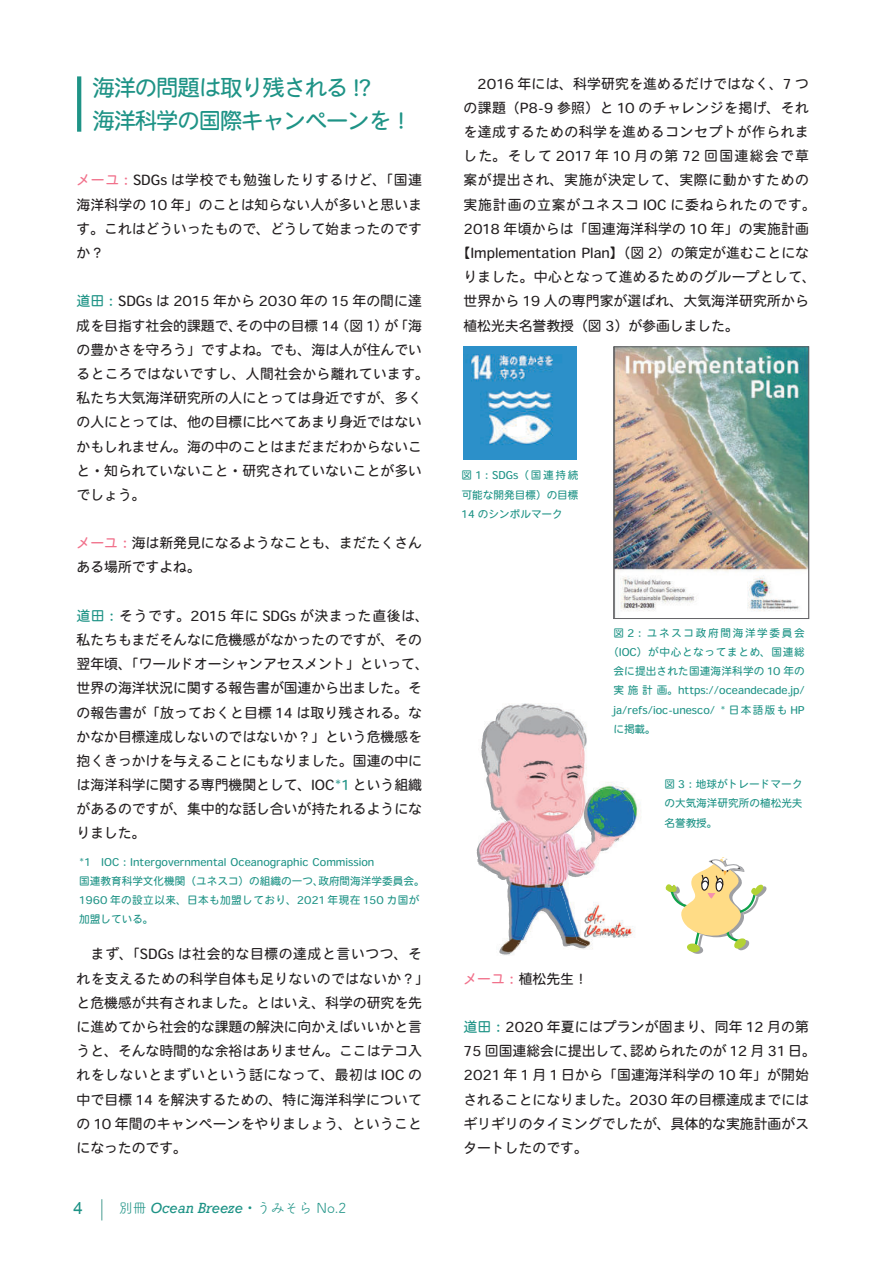
<style>
.page{position:relative;width:893px;height:1263px;background:#fff}
.page>*{position:absolute;margin:0;border:0;box-sizing:border-box;transform-origin:0 0}
.t1{font:22.35px/32.7px "Heisei Maru Go Std W4";letter-spacing:-.05em;color:#1e9386}
.t2{font:16.95px "Arial";color:#1e9386}
.t3{font:13.8px/24.2px "Heisei Maru Go Std W4";color:#231f20}
.t4{font:13.8px "Heisei Maru Go Std W4";letter-spacing:.035em;color:#231f20}
.t5{font:13.8px "Heisei Maru Go Std W4";letter-spacing:.02em;color:#231f20}
.t6{font:13.8px "Heisei Maru Go Std W4";letter-spacing:.1em;color:#231f20}
.t7{font:13.8px "Heisei Maru Go Std W4";letter-spacing:.065em;color:#231f20}
.t8{font:13.8px "Heisei Maru Go Std W4";letter-spacing:.025em;color:#231f20}
.t9{font:13.8px "Heisei Maru Go Std W4";letter-spacing:.045em;color:#231f20}
.t10{font:13.8px "Heisei Maru Go Std W4";letter-spacing:.05em;color:#231f20}
.t11{font:italic 13.8px "Rockwell";color:#1e9386}
.t12{font:10.65px/19.2px "Heisei Maru Go Std W4";color:#1e9386;text-align:justify}
.t13{font:10.65px "Heisei Maru Go Std W4";letter-spacing:.06em;color:#1e9386}
.t14{font:10.65px "Heisei Maru Go Std W4";letter-spacing:.155em;color:#1e9386}
.s1{color:#f1718b}
.s2{color:#1e9386}
.s3{font-family:"Tsuku A Rd Gothic";font-style:normal}
.s4{font-family:"Koz Min Pr 6 N";font-style:normal}
</style>
<div class="page">
<svg style="left:101px;top:1199px;width:1px;height:21px"></svg>
<img style="left:476px;top:703px;width:165px;height:252px">
<img style="left:481px;top:706px;width:43px;height:105px">
<svg style="left:665px;top:857px;width:101px;height:97px"></svg>
<img style="left:615px;top:349px;width:192px;height:268px">
<div style="left:613px;top:347px;width:196px;height:272px;border:1px solid #636366"></div>
<img style="left:463px;top:347px;width:114px;height:113px">
<svg style="left:77px;top:76px;width:4px;height:56px"></svg>
<h1 class="t1" style="left:92px;top:72px;width:321px">海洋の問題は取り残される !?<br>海洋科学の国際キャンペーンを！</h1>
<p class="t3" style="left:77px;top:168px;width:347px;text-align:justify"><span class="s1">メーユ：</span>SDGs は学校でも勉強したりするけど、「国連海洋科学の 10 年」のことは知らない人が多いと思います。これはどういったもので、どうして始まったのですか？</p>
<p class="t3" style="left:77px;top:289px;width:354px"><span class="s2">道田：</span>SDGs は 2015 年から 2030 年の 15 年の間に達成を目指す社会的課題で、その中の目標 14（図 1）が「海の豊かさを守ろう」ですよね。でも、海は人が住んでいるところではないですし、人間社会から離れています。私たち大気海洋研究所の人にとっては身近ですが、多くの人にとっては、他の目標に比べてあまり身近ではないかもしれません。海の中のことはまだまだわからないこと・知られていないこと・研究されていないことが多いでしょう。</p>
<p class="t3" style="left:77px;top:531px;width:347px"><span class="s1">メーユ：</span>海は新発見になるようなことも、まだたくさんある場所ですよね。</p>
<p class="t3" style="left:77px;top:604px;width:354px"><span class="s2">道田：</span>そうです。2015 年に SDGs が決まった直後は、私たちもまだそんなに危機感がなかったのですが、その翌年頃、「ワールドオーシャンアセスメント」といって、世界の海洋状況に関する報告書が国連から出ました。その報告書が「放っておくと目標 14 は取り残される。なかなか目標達成しないのではないか？」という危機感を抱くきっかけを与えることにもなりました。国連の中には海洋科学に関する専門機関として、IOC<span class="s2">*1</span> という組織があるのですが、集中的な話し合いが持たれるようになりました。</p>
<p class="t12" style="left:79px;top:852px;width:347px;text-align:left">*1　IOC：Intergovernmental Oceanographic Commission<br>国連教育科学文化機関（ユネスコ）の組織の一つ、政府間海洋学委員会。1960 年の設立以来、日本も加盟しており、2021 年現在 150 カ国が加盟している。</p>
<p class="t3" style="left:77px;top:942px;width:354px">　まず、「SDGs は社会的な目標の達成と言いつつ、それを支えるための科学自体も足りないのではないか？」と危機感が共有されました。とはいえ、科学の研究を先に進めてから社会的な課題の解決に向かえばいいかと言うと、そんな時間的な余裕はありません。ここはテコ入れをしないとまずいという話になって、最初は IOC の中で目標 14 を解決するための、特に海洋科学についての 10 年間のキャンペーンをやりましょう、ということになったのです。</p>
<p class="t2" style="left:73px;top:1198px;width:11px">4</p>
<p class="t11" style="left:119px;top:1200px;width:229px"><span class="s3">別冊</span> Ocean Breeze<span class="s4">・</span><span class="s3">うみそら No.2</span></p>
<p class="t3" style="left:463px;top:72px;width:347px">　2016 年には、科学研究を進めるだけではなく、7 つ</p>
<p class="t4" style="left:463px;top:98px;width:347px">の課題（P8-9 参照）と 10 のチャレンジを掲げ、それ</p>
<p class="t9" style="left:463px;top:123px;width:347px">を達成するための科学を進めるコンセプトが作られま</p>
<p class="t6" style="left:463px;top:147px;width:347px">した。そして 2017 年 10 月の第 72 回国連総会で草</p>
<p class="t10" style="left:463px;top:171px;width:347px">案が提出され、実施が決定して、実際に動かすための</p>
<p class="t7" style="left:463px;top:195px;width:354px">実施計画の立案がユネスコ IOC に委ねられたのです。</p>
<p class="t5" style="left:463px;top:219px;width:347px">2018 年頃からは「国連海洋科学の 10 年」の実施計画</p>
<p class="t3" style="left:457px;top:241px;width:354px">【Implementation Plan】（図 2）の策定が進むことにな</p>
<p class="t8" style="left:463px;top:268px;width:354px">りました。中心となって進めるためのグループとして、</p>
<p class="t3" style="left:463px;top:289px;width:347px">世界から 19 人の専門家が選ばれ、大気海洋研究所から</p>
<p class="t3" style="left:463px;top:313px;width:277px">植松光夫名誉教授（図 3）が参画しました。</p>
<p class="t12" style="left:462px;top:466px;width:118px">図 1：SDGs（国連持続可能な開発目標）の目標14 のシンボルマーク</p>
<p class="t14" style="left:613px;top:626px;width:193px">図 2：ユネスコ政府間海洋学委員会</p>
<p class="t13" style="left:608px;top:645px;width:198px">（IOC）が中心となってまとめ、国連総</p>
<p class="t12" style="left:613px;top:662px;width:193px">会に提出された国連海洋科学の 10 年の</p>
<p class="t12" style="left:613px;top:681px;width:193px">実施計画。https://oceandecade.jp/</p>
<p class="t12" style="left:613px;top:700px;width:193px">ja/refs/ioc-unesco/ * 日本語版も HP</p>
<p class="t12" style="left:613px;top:719px;width:44px">に掲載。</p>
<p class="t12" style="left:664px;top:775px;width:140px">図 3：地球がトレードマークの大気海洋研究所の植松光夫名誉教授。</p>
<p class="t3" style="left:463px;top:966px;width:126px"><span class="s1">メーユ：</span>植松先生！</p>
<p class="t3" style="left:463px;top:1015px;width:354px"><span class="s2">道田：</span>2020 年夏にはプランが固まり、同年 12 月の第<br>75 回国連総会に提出して、認められたのが 12 月 31 日。<br>2021 年 1 月 1 日から「国連海洋科学の 10 年」が開始されることになりました。2030 年の目標達成までにはギリギリのタイミングでしたが、具体的な実施計画がスタートしたのです。</p>
</div>
